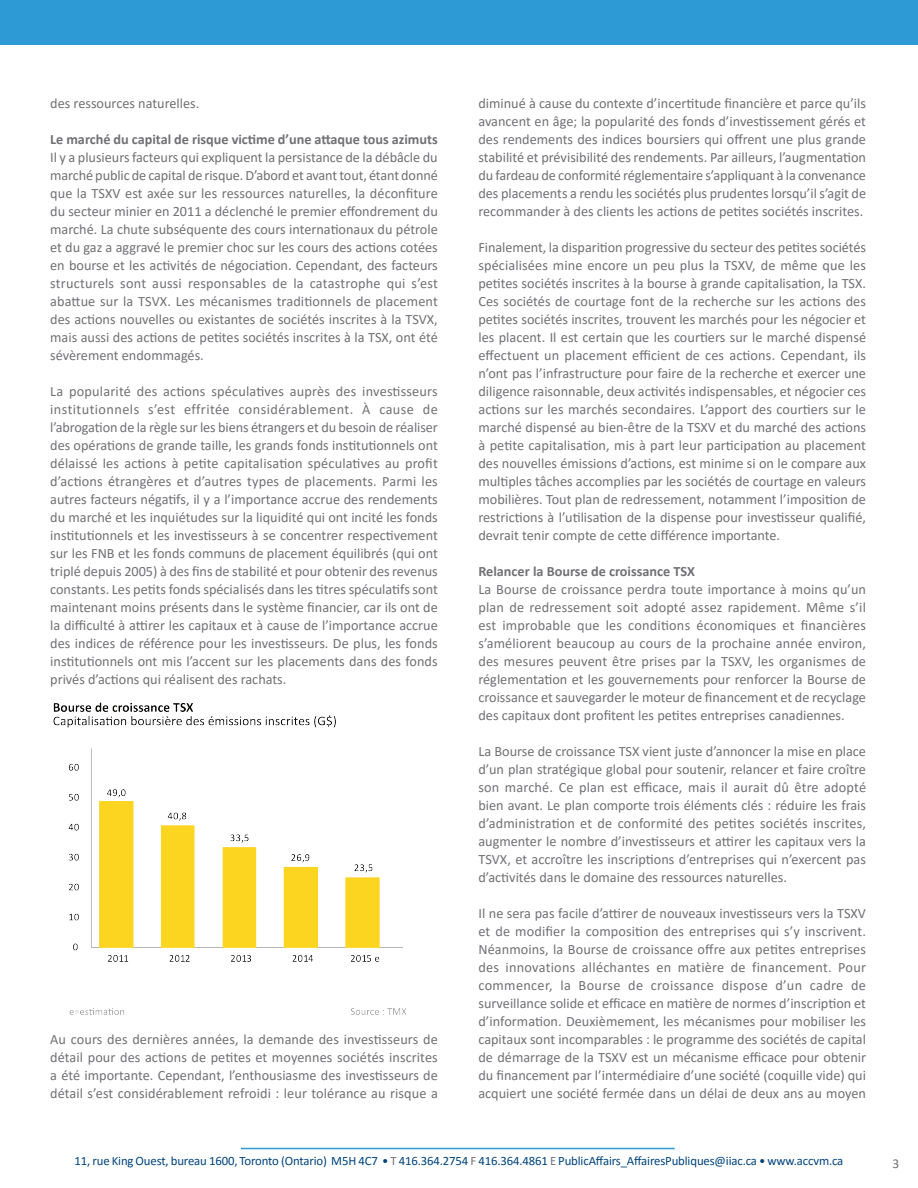
<style>
.page{position:relative;width:918px;height:1188px;background:#fff}
.page>*{position:absolute;margin:0;border:0;box-sizing:border-box;transform-origin:0 0}
.t1{font:14.25px/18px "Calibri";color:#717074;text-align:justify}
.t2{font:700 14.25px "Calibri";color:#717074}
.t3{font:13.5px "Calibri";color:#717074}
.t4{font:12.75px "Calibri";letter-spacing:-.01em;color:#00447b}
.s1{color:#717074}
</style>
<div class="page">
<div style="left:0;top:0;width:918px;height:44px;background:#2d99d5"></div>
<hr style="left:241px;top:1148px;width:434px;height:1px;background:#2d99d5">
<img style="left:53px;top:702px;width:354px;height:313px">
<p class="t1" style="left:50px;top:94px;width:151px">des ressources naturelles.</p>
<p class="t2" style="left:50px;top:129px;width:389px">Le marché du capital de risque victime d’une attaque tous azimuts</p>
<p class="t1" style="left:50px;top:148px;width:389px">Il y a plusieurs facteurs qui expliquent la persistance de la débâcle du marché public de capital de risque. D’abord et avant tout, étant donné que la TSXV est axée sur les ressources naturelles, la déconfiture du secteur minier en 2011 a déclenché le premier effondrement du marché. La chute subséquente des cours internationaux du pétrole et du gaz a aggravé le premier choc sur les cours des actions cotées en bourse et les activités de négociation. Cependant, des facteurs structurels sont aussi responsables de la catastrophe qui s’est abattue sur la TSVX. Les mécanismes traditionnels de placement des actions nouvelles ou existantes de sociétés inscrites à la TSVX, mais aussi des actions de petites sociétés inscrites à la TSX, ont été sévèrement endommagés.</p>
<p class="t1" style="left:50px;top:382px;width:389px">La popularité des actions spéculatives auprès des investisseurs institutionnels s’est effritée considérablement. À cause de l’abrogation de la règle sur les biens étrangers et du besoin de réaliser des opérations de grande taille, les grands fonds institutionnels ont délaissé les actions à petite capitalisation spéculatives au profit d’actions étrangères et d’autres types de placements. Parmi les autres facteurs négatifs, il y a l’importance accrue des rendements du marché et les inquiétudes sur la liquidité qui ont incité les fonds institutionnels et les investisseurs à se concentrer respectivement sur les FNB et les fonds communs de placement équilibrés (qui ont triplé depuis 2005) à des fins de stabilité et pour obtenir des revenus constants. Les petits fonds spécialisés dans les titres spéculatifs sont maintenant moins présents dans le système financier, car ils ont de la difficulté à attirer les capitaux et à cause de l’importance accrue des indices de référence pour les investisseurs. De plus, les fonds institutionnels ont mis l’accent sur les placements dans des fonds privés d’actions qui réalisent des rachats.</p>
<p class="t1" style="left:50px;top:1030px;width:389px">Au cours des dernières années, la demande des investisseurs de détail pour des actions de petites et moyennes sociétés inscrites a été importante. Cependant, l’enthousiasme des investisseurs de détail s’est considérablement refroidi : leur tolérance au risque a</p>
<p class="t1" style="left:478px;top:94px;width:389px">diminué à cause du contexte d’incertitude financière et parce qu’ils avancent en âge; la popularité des fonds d’investissement gérés et des rendements des indices boursiers qui offrent une plus grande stabilité et prévisibilité des rendements. Par ailleurs, l’augmentation du fardeau de conformité réglementaire s’appliquant à la convenance des placements a rendu les sociétés plus prudentes lorsqu’il s’agit de recommander à des clients les actions de petites sociétés inscrites.</p>
<p class="t1" style="left:478px;top:238px;width:389px">Finalement, la disparition progressive du secteur des petites sociétés spécialisées mine encore un peu plus la TSXV, de même que les petites sociétés inscrites à la bourse à grande capitalisation, la TSX.<br>Ces sociétés de courtage font de la recherche sur les actions des petites sociétés inscrites, trouvent les marchés pour les négocier et les placent. Il est certain que les courtiers sur le marché dispensé effectuent un placement efficient de ces actions. Cependant, ils n’ont pas l’infrastructure pour faire de la recherche et exercer une diligence raisonnable, deux activités indispensables, et négocier ces actions sur les marchés secondaires. L’apport des courtiers sur le marché dispensé au bien-être de la TSXV et du marché des actions à petite capitalisation, mis à part leur participation au placement des nouvelles émissions d’actions, est minime si on le compare aux multiples tâches accomplies par les sociétés de courtage en valeurs mobilières. Tout plan de redressement, notamment l’imposition de restrictions à l’utilisation de la dispense pour investisseur qualifié, devrait tenir compte de cette différence importante.</p>
<p class="t2" style="left:478px;top:561px;width:218px">Relancer la Bourse de croissance TSX</p>
<p class="t1" style="left:478px;top:580px;width:389px">La Bourse de croissance perdra toute importance à moins qu’un plan de redressement soit adopté assez rapidement. Même s’il est improbable que les conditions économiques et financières s’améliorent beaucoup au cours de la prochaine année environ, des mesures peuvent être prises par la TSXV, les organismes de réglementation et les gouvernements pour renforcer la Bourse de croissance et sauvegarder le moteur de financement et de recyclage des capitaux dont profitent les petites entreprises canadiennes.</p>
<p class="t1" style="left:478px;top:742px;width:389px">La Bourse de croissance TSX vient juste d’annoncer la mise en place d’un plan stratégique global pour soutenir, relancer et faire croître son marché. Ce plan est efficace, mais il aurait dû être adopté bien avant. Le plan comporte trois éléments clés : réduire les frais d’administration et de conformité des petites sociétés inscrites, augmenter le nombre d’investisseurs et attirer les capitaux vers la TSVX, et accroître les inscriptions d’entreprises qui n’exercent pas d’activités dans le domaine des ressources naturelles.</p>
<p class="t1" style="left:478px;top:904px;width:389px">Il ne sera pas facile d’attirer de nouveaux investisseurs vers la TSXV et de modifier la composition des entreprises qui s’y inscrivent.<br>Néanmoins, la Bourse de croissance offre aux petites entreprises des innovations alléchantes en matière de financement. Pour commencer, la Bourse de croissance dispose d’un cadre de surveillance solide et efficace en matière de normes d’inscription et d’information. Deuxièmement, les mécanismes pour mobiliser les capitaux sont incomparables : le programme des sociétés de capital de démarrage de la TSXV est un mécanisme efficace pour obtenir du financement par l’intermédiaire d’une société (coquille vide) qui acquiert une société fermée dans un délai de deux ans au moyen</p>
<p class="t4" style="left:75px;top:1152px;width:770px">11, rue King Ouest, bureau 1600, Toronto (Ontario) M5H 4C7 • <span class="s1">T</span> 416.364.2754 <span class="s1">F</span> 416.364.4861 <span class="s1">E</span> PublicAffairs_AffairesPubliques@iiac.ca • www.accvm.ca</p>
<p class="t3" style="left:892px;top:1154px;width:8px">3</p>
</div>
